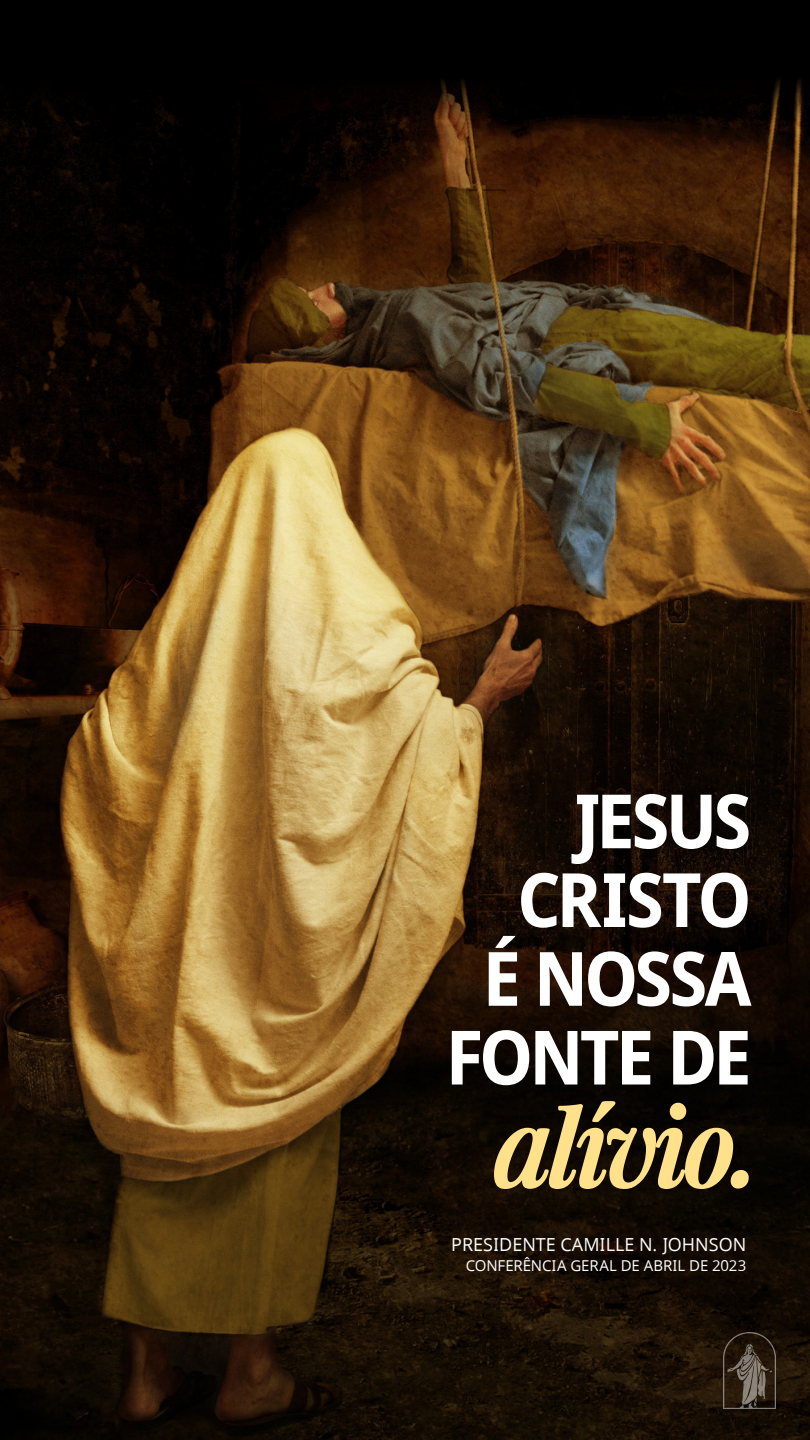
<style>
.page{position:relative;width:810px;height:1440px;background:#fff}
.page>*{position:absolute;margin:0;border:0;box-sizing:border-box;transform-origin:0 0}
.Pull_Quote_Johnson{font:italic 700 108.6px "Mc Kay Neuelds Lat";letter-spacing:-.04em;color:#ffe18b}
.Pull_Quote_Johnson-2{font:700 75px/78.8px "Dots Solid Condlds Lat";letter-spacing:-.05em;color:#fff;text-align:right}
.Side_QT_Citation_Joh{font:18px "Dots Solidlds Lat";color:#fff}
.Side_QT_Citation_Joh-2{font:15px "Dots Solidlds Lat";letter-spacing:-.005em;color:#fff}
</style>
<div class="page">
<img style="left:0;top:120px;width:810px;height:1320px">
<div style="left:0;top:0;width:810px;height:120px;background:#000"></div>
<img style="left:724px;top:1333px;width:51px;height:75px">
<p class="Pull_Quote_Johnson-2" style="left:446px;top:783px;width:307px">JESUS<br>CRISTO<br>É NOSSA<br>FONTE DE</p>
<p class="Pull_Quote_Johnson" style="left:492px;top:1057px;width:269px">alívio.</p>
<p class="Side_QT_Citation_Joh" style="left:451px;top:1231px;width:296px">PRESIDENTE CAMILLE N. JOHNSON</p>
<p class="Side_QT_Citation_Joh-2" style="left:466px;top:1255px;width:282px">CONFERÊNCIA GERAL DE ABRIL DE 2023</p>
</div>
